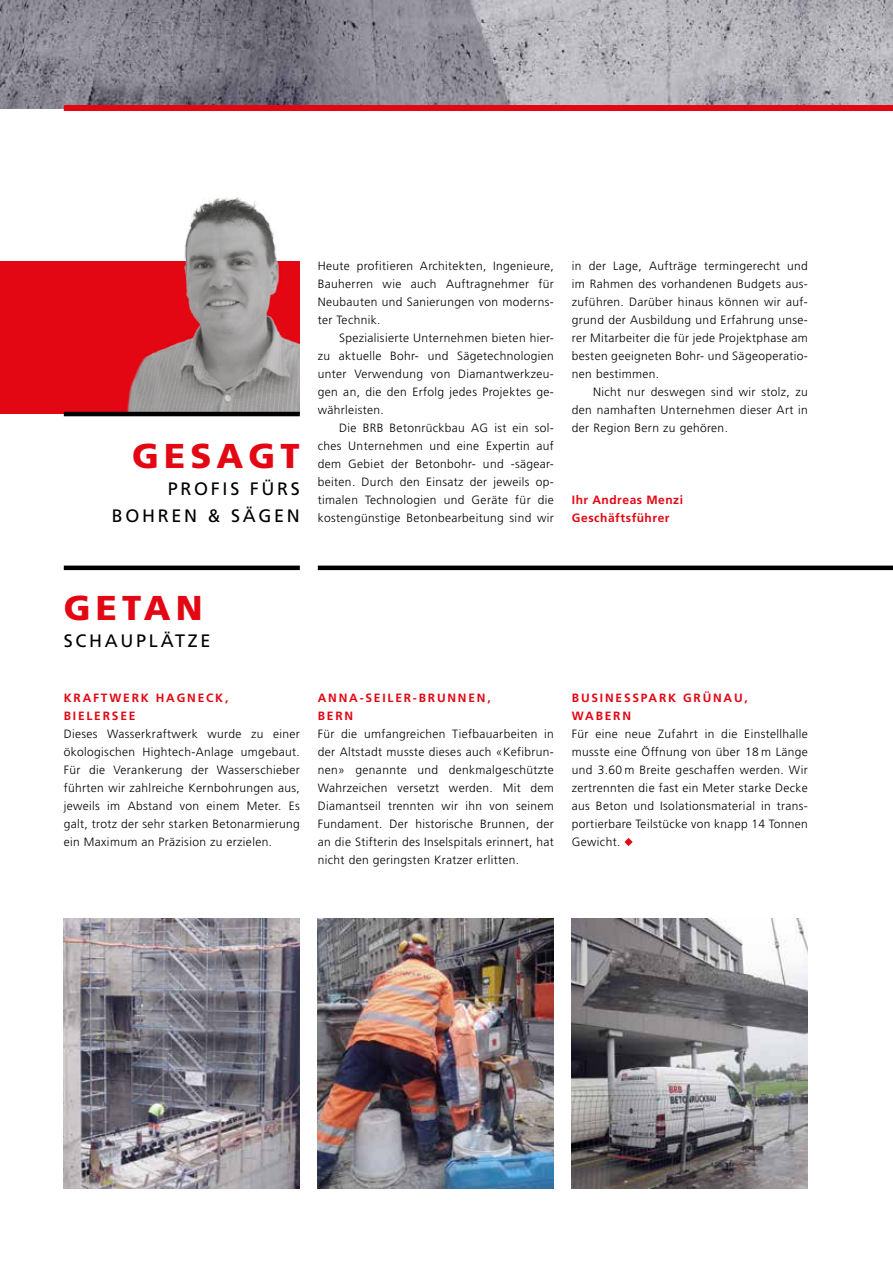
<style>
.page{position:relative;width:893px;height:1263px;background:#fff}
.page>*{position:absolute;margin:0;border:0;box-sizing:border-box;transform-origin:0 0}
.t1{font:900 34.5px "Frutiger LT Std";letter-spacing:.15em;color:#e30613}
.t2{font:18px/27px "Frutiger LT Std";letter-spacing:.15em;color:#000;text-align:right}
.t3{font:300 12px/18px "Frutiger LT Std";letter-spacing:.03em;color:#000;text-align:justify}
.t4{font:700 12px/18px "Frutiger LT Std";letter-spacing:.15em;color:#e30613}
.t5{font:700 12px/18px "Frutiger LT Std";letter-spacing:.045em;color:#e30613}
</style>
<div class="page">
<img style="left:0;top:0;width:893px;height:108px">
<div style="left:64px;top:105px;width:829px;height:6px;background:#e30613"></div>
<img style="left:64px;top:918px;width:236px;height:270px">
<img style="left:318px;top:918px;width:236px;height:270px">
<img style="left:572px;top:918px;width:236px;height:270px">
<div style="left:0;top:261px;width:300px;height:153px;background:#e30613"></div>
<svg style="left:624px;top:838px;width:9px;height:8px"></svg>
<img style="left:70px;top:197px;width:230px;height:215px">
<hr style="left:64px;top:412px;width:236px;height:4px;background:#000">
<hr style="left:318px;top:566px;width:575px;height:4px;background:#000">
<hr style="left:64px;top:566px;width:236px;height:4px;background:#000">
<h1 class="t1" style="left:132px;top:435px;width:169px">GESAGT</h1>
<h2 class="t2" style="left:112px;top:475px;width:190px">PROFIS FÜRS<br>BOHREN &amp; SÄGEN</h2>
<p class="t3" style="left:318px;top:257px;width:238px">Heute profitieren Architekten, Ingenieure, Bauherren wie auch Auftragnehmer für Neubauten und Sanierungen von moderns&shy;ter Technik.</p>
<p class="t3" style="left:318px;top:329px;width:238px;text-indent:21px">Spezialisierte Unternehmen bieten hier&shy;zu aktuelle Bohr- und Sägetechnologien unter Verwendung von Diamantwerkzeu&shy;gen an, die den Erfolg jedes Projektes ge&shy;währleisten.</p>
<p class="t3" style="left:318px;top:419px;width:238px;text-indent:21px">Die BRB Betonrückbau AG ist ein sol&shy;ches Unternehmen und eine Expertin auf dem Gebiet der Betonbohr- und -sägear&shy;beiten. Durch den Einsatz der jeweils op&shy;timalen Technologien und Geräte für die kostengünstige Betonbearbeitung sind wir</p>
<p class="t3" style="left:572px;top:257px;width:238px">in der Lage, Aufträge termingerecht und im Rahmen des vorhandenen Budgets aus&shy;zuführen. Darüber hinaus können wir auf&shy;grund der Ausbildung und Erfahrung unse&shy;rer Mitarbeiter die für jede Projektphase am besten geeigneten Bohr- und Sägeoperatio&shy;nen bestimmen.</p>
<p class="t3" style="left:572px;top:383px;width:238px;text-indent:21px">Nicht nur deswegen sind wir stolz, zu den namhaften Unternehmen dieser Art in der Region Bern zu gehören.</p>
<p class="t5" style="left:572px;top:491px;width:113px">Ihr Andreas Menzi<br>Geschäftsführer</p>
<h1 class="t1" style="left:64px;top:587px;width:140px">GETAN</h1>
<h2 class="t2" style="left:64px;top:627px;width:148px">SCHAUPLÄTZE</h2>
<p class="t4" style="left:64px;top:689px;width:166px">KRAFTWERK HAGNECK,<br>BIELERSEE</p>
<p class="t3" style="left:64px;top:725px;width:238px">Dieses Wasserkraftwerk wurde zu einer ökologischen Hightech-Anlage umgebaut.<br>Für die Verankerung der Wasserschieber führten wir zahlreiche Kernbohrungen aus, jeweils im Abstand von einem Meter. Es galt, trotz der sehr starken Betonarmierung ein Maximum an Präzision zu erzielen.</p>
<p class="t4" style="left:318px;top:689px;width:174px">ANNA-SEILER-BRUNNEN,<br>BERN</p>
<p class="t3" style="left:318px;top:725px;width:238px">Für die umfangreichen Tiefbauarbeiten in der Altstadt musste dieses auch «Kefibrun&shy;nen» genannte und denkmalgeschützte Wahrzeichen versetzt werden. Mit dem Diamantseil trennten wir ihn von seinem Fundament. Der historische Brunnen, der an die Stifterin des Inselspitals erinnert, hat nicht den geringsten Kratzer erlitten.</p>
<p class="t4" style="left:572px;top:689px;width:177px">BUSINESSPARK GRÜNAU,<br>WABERN</p>
<p class="t3" style="left:572px;top:725px;width:238px">Für eine neue Zufahrt in die Einstellhalle musste eine Öffnung von über 18 m Länge und 3.60 m Breite geschaffen werden. Wir zertrennten die fast ein Meter starke Decke aus Beton und Isolationsmaterial in trans&shy;portierbare Teilstücke von knapp 14 Tonnen Gewicht.</p>
</div>
